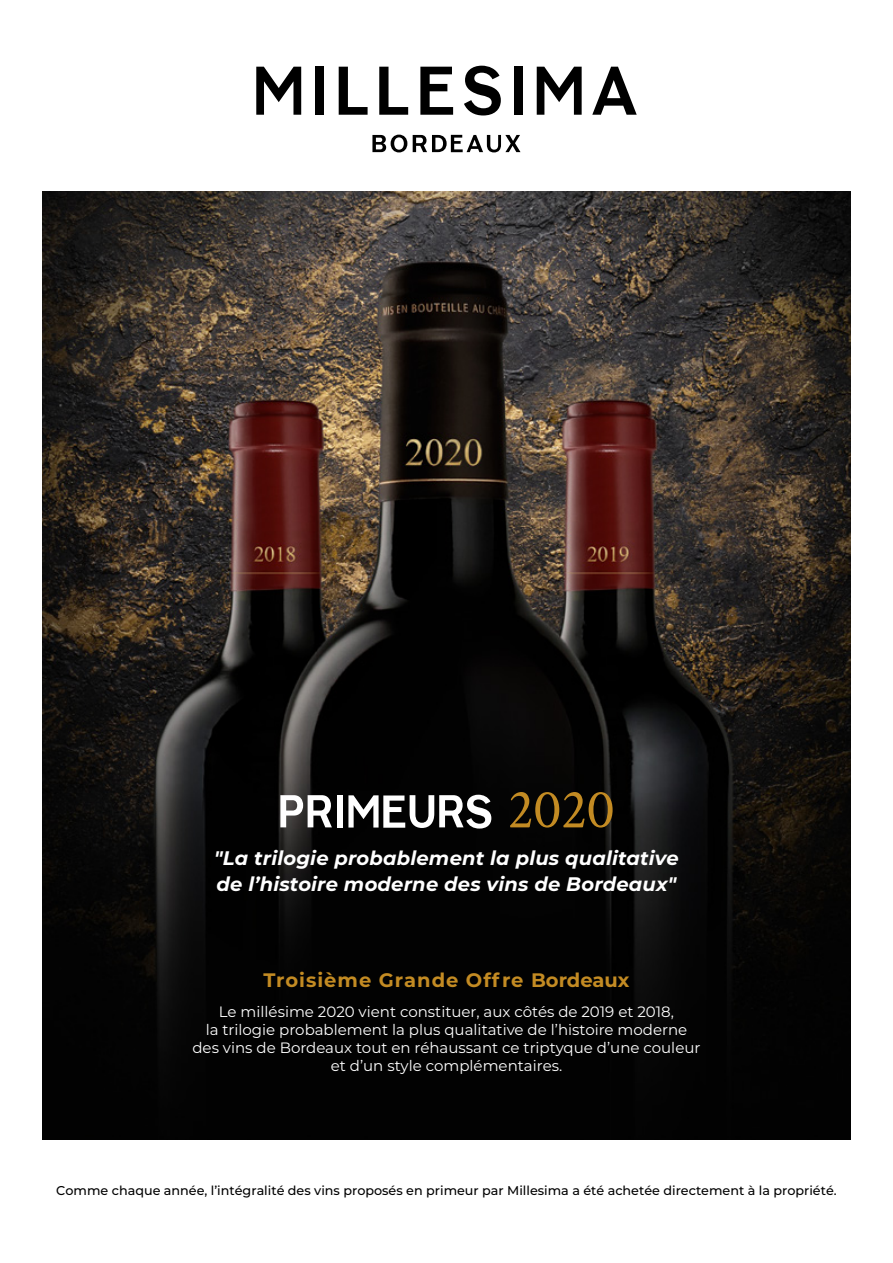
<style>
.page{position:relative;width:893px;height:1263px;background:#fff}
.page>*{position:absolute;margin:0;border:0;box-sizing:border-box;transform-origin:0 0}
.t1{font:italic 700 19.5px/25.5px "Montserrat";letter-spacing:.01em;color:#fff}
.t2{font:700 19.5px "Montserrat";letter-spacing:.05em;color:#c38b23}
.t3{font:15px/18px "Montserrat";color:#fff;text-align:center}
.t4{font:500 12.75px "Montserrat";color:#000}
</style>
<div class="page">
<img style="left:43px;top:191px;width:807px;height:949px">
<svg style="left:372px;top:135px;width:35px;height:17px"></svg>
<svg style="left:413px;top:135px;width:107px;height:17px"></svg>
<div style="left:315px;top:67px;width:8px;height:48px;background:#000"></div>
<div style="left:515px;top:67px;width:8px;height:48px;background:#000"></div>
<svg style="left:339px;top:67px;width:29px;height:48px"></svg>
<svg style="left:379px;top:67px;width:29px;height:48px"></svg>
<svg style="left:420px;top:67px;width:33px;height:48px"></svg>
<svg style="left:464px;top:66px;width:37px;height:49px"></svg>
<svg style="left:592px;top:67px;width:45px;height:48px"></svg>
<svg style="left:537px;top:67px;width:45px;height:48px"></svg>
<svg style="left:256px;top:67px;width:45px;height:48px"></svg>
<div style="left:337px;top:795px;width:6px;height:32px;background:#fff"></div>
<svg style="left:280px;top:795px;width:52px;height:32px"></svg>
<svg style="left:348px;top:795px;width:143px;height:33px"></svg>
<svg style="left:510px;top:792px;width:103px;height:35px;background:#402e0e"></svg>
<h1 class="t1" style="left:214px;top:844px;width:466px">"La trilogie probablement la plus qualitative de l’histoire moderne des vins de Bordeaux"</h1>
<h1 class="t2" style="left:264px;top:966px;width:367px">Troisième Grande Offre Bordeaux</h1>
<p class="t3" style="left:192px;top:1002px;width:510px">Le millésime 2020 vient constituer, aux côtés de 2019 et 2018,<br>la trilogie probablement la plus qualitative de l’histoire moderne des vins de Bordeaux tout en réhaussant ce triptyque d’une couleur et d’un style complémentaires.</p>
<p class="t4" style="left:56px;top:1181px;width:782px">Comme chaque année, l’intégralité des vins proposés en primeur par Millesima a été achetée directement à la propriété.</p>
</div>
